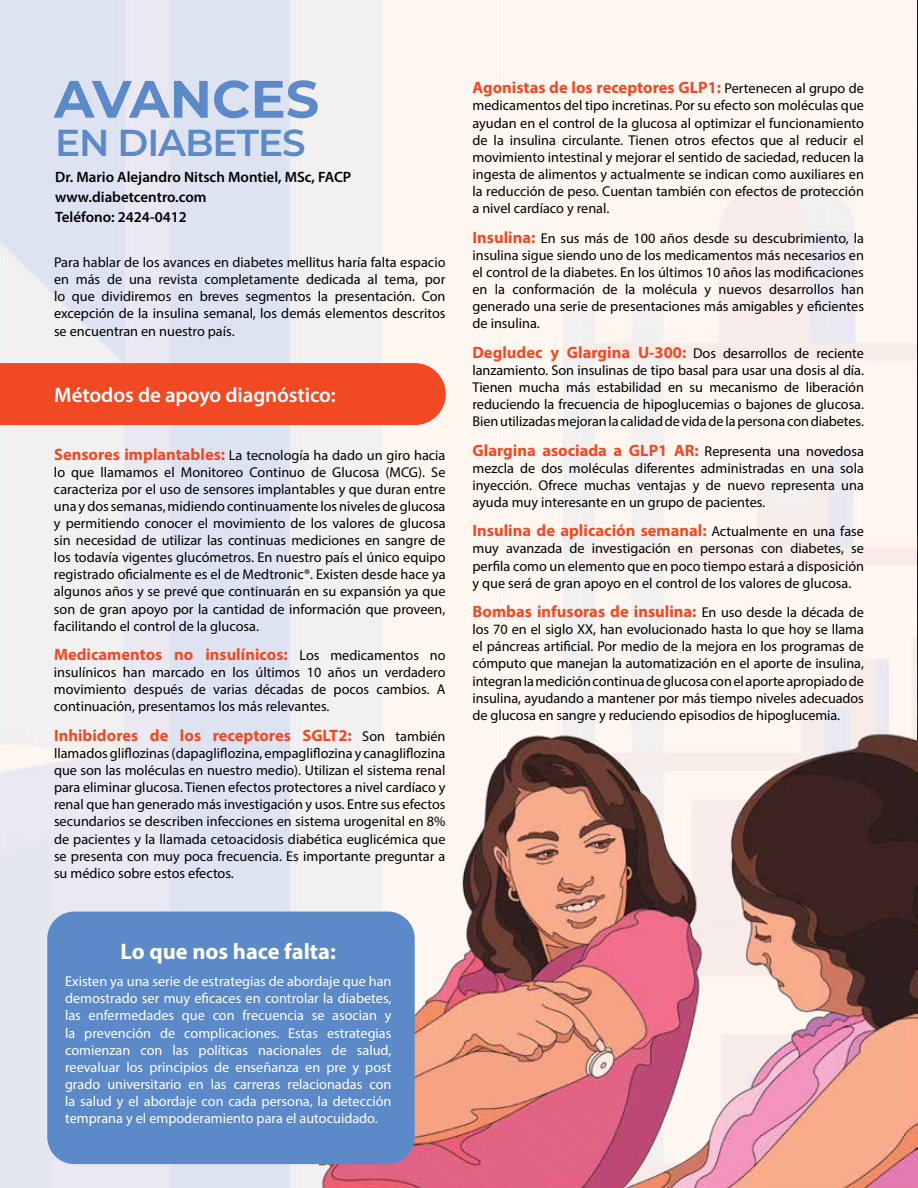
<style>
.page{position:relative;width:918px;height:1188px;background:#fff}
.page>*{position:absolute;margin:0;border:0;box-sizing:border-box;transform-origin:0 0}
.t1{font:700 52.5px "Montserrat";color:#5c89c7}
.t2{font:600 37.5px "Montserrat";letter-spacing:-.03em;color:#5c89c7}
.t3{font:700 22.5px "Myriad Pro";color:#fff}
.t4{font:600 21px "Myriad Pro";letter-spacing:-.005em;color:#fff}
.t5{font:700 16.5px "Myriad Pro";color:#f04923}
.t6{font:600 15px/20.2px "Myriad Pro";color:#000}
.t7{font:14.25px/17.1px "Myriad Pro";color:#000;text-align:justify}
.t8{font:14.25px/17.1px "Myriad Pro";color:#fff;text-align:justify}
.s1{font-weight:700;font-size:16.5px;color:#f04923}
.s2{font-weight:400;font-size:14.25px;color:#000}
</style>
<div class="page">
<img style="left:0;top:0;width:917px;height:1188px">
<img style="left:917px;top:0;width:1px;height:1188px">
<div style="left:0;top:363px;width:446px;height:62px;background:#f04923"></div>
<img style="left:320px;top:729px;width:597px;height:459px">
<div style="left:47px;top:912px;width:368px;height:252px;background:#5c89c7;border-radius:27px"></div>
<h1 class="t1" style="left:54px;top:61px;width:267px">AVANCES</h1>
<h2 class="t2" style="left:55px;top:117px;width:252px">EN DIABETES</h2>
<p class="t6" style="left:55px;top:166px;width:298px">Dr. Mario Alejandro Nitsch Montiel, MSc, FACP www.diabetcentro.com<br>Teléfono: 2424-0412</p>
<p class="t7" style="left:54px;top:254px;width:393px">Para hablar de los avances en diabetes mellitus haría falta espacio en más de una revista completamente dedicada al tema, por lo que dividiremos en breves segmentos la presentación. Con excepción de la insulina semanal, los demás elementos descritos se encuentran en nuestro país.</p>
<h3 class="t4" style="left:54px;top:382px;width:283px">Métodos de apoyo diagnóstico:</h3>
<p class="t7" style="left:54px;top:446px;width:393px"><span class="s1">Sensores implantables:</span> La tecnología ha dado un giro hacia lo que llamamos el Monitoreo Continuo de Glucosa (MCG). Se caracteriza por el uso de sensores implantables y que duran entre una y dos semanas, midiendo continuamente los niveles de glucosa y permitiendo conocer el movimiento de los valores de glucosa sin necesidad de utilizar las continuas mediciones en sangre de los todavía vigentes glucómetros. En nuestro país el único equipo registrado oficialmente es el de Medtronic®. Existen desde hace ya algunos años y se prevé que continuarán en su expansión ya que son de gran apoyo por la cantidad de información que proveen, facilitando el control de la glucosa.</p>
<p class="t5" style="left:54px;top:644px;width:393px">Medicamentos no insulínicos: <span class="s2">Los medicamentos no</span></p>
<p class="t7" style="left:54px;top:664px;width:393px">insulínicos han marcado en los últimos 10 años un verdadero movimiento después de varias décadas de pocos cambios. A continuación, presentamos los más relevantes.</p>
<p class="t5" style="left:54px;top:725px;width:393px">Inhibidores de los receptores SGLT2: <span class="s2">Son también</span></p>
<p class="t7" style="left:54px;top:744px;width:393px">llamados gliflozinas (dapagliflozina, empagliflozina y canagliflozina que son las moléculas en nuestro medio). Utilizan el sistema renal para eliminar glucosa. Tienen efectos protectores a nivel cardíaco y renal que han generado más investigación y usos. Entre sus efectos secundarios se describen infecciones en sistema urogenital en 8% de pacientes y la llamada cetoacidosis diabética euglicémica que se presenta con muy poca frecuencia. Es importante preguntar a su médico sobre estos efectos.</p>
<h3 class="t3" style="left:121px;top:937px;width:217px">Lo que nos hace falta:</h3>
<p class="t8" style="left:65px;top:973px;width:328px">Existen ya una serie de estrategias de abordaje que han demostrado ser muy eficaces en controlar la diabetes, las enfermedades que con frecuencia se asocian y la prevención de complicaciones. Estas estrategias comienzan con las políticas nacionales de salud, reevaluar los principios de enseñanza en pre y post grado universitario en las carreras relacionadas con la salud y el abordaje con cada persona, la detección temprana y el empoderamiento para el autocuidado.</p>
<p class="t5" style="left:472px;top:77px;width:393px">Agonistas de los receptores GLP1: <span class="s2">Pertenecen al grupo de</span></p>
<p class="t7" style="left:473px;top:97px;width:393px">medicamentos del tipo incretinas. Por su efecto son moléculas que ayudan en el control de la glucosa al optimizar el funcionamiento de la insulina circulante. Tienen otros efectos que al reducir el movimiento intestinal y mejorar el sentido de saciedad, reducen la ingesta de alimentos y actualmente se indican como auxiliares en la reducción de peso. Cuentan también con efectos de protección a nivel cardíaco y renal.</p>
<p class="t7" style="left:472px;top:229px;width:393px"><span class="s1">Insulina:</span> En sus más de 100 años desde su descubrimiento, la insulina sigue siendo uno de los medicamentos más necesarios en el control de la diabetes. En los últimos 10 años las modificaciones en la conformación de la molécula y nuevos desarrollos han generado una serie de presentaciones más amigables y eficientes de insulina.</p>
<p class="t7" style="left:472px;top:344px;width:393px"><span class="s1">Degludec y Glargina U-300:</span> Dos desarrollos de reciente lanzamiento. Son insulinas de tipo basal para usar una dosis al día.<br>Tienen mucha más estabilidad en su mecanismo de liberación reduciendo la frecuencia de hipoglucemias o bajones de glucosa.<br>Bien utilizadas mejoran la calidad de vida de la persona con diabetes.</p>
<p class="t5" style="left:472px;top:439px;width:393px">Glargina asociada a GLP1 AR: <span class="s2">Representa una novedosa</span></p>
<p class="t7" style="left:472px;top:459px;width:393px">mezcla de dos moléculas diferentes administradas en una sola inyección. Ofrece muchas ventajas y de nuevo representa una ayuda muy interesante en un grupo de pacientes.</p>
<p class="t5" style="left:472px;top:520px;width:393px">Insulina de aplicación semanal: <span class="s2">Actualmente en una fase</span></p>
<p class="t7" style="left:473px;top:540px;width:393px">muy avanzada de investigación en personas con diabetes, se perfila como un elemento que en poco tiempo estará a disposición y que será de gran apoyo en el control de los valores de glucosa.</p>
<p class="t5" style="left:472px;top:601px;width:393px">Bombas infusoras de insulina: <span class="s2">En uso desde la década de</span></p>
<p class="t7" style="left:473px;top:621px;width:393px">los 70 en el siglo XX, han evolucionado hasta lo que hoy se llama el páncreas artificial. Por medio de la mejora en los programas de cómputo que manejan la automatización en el aporte de insulina, integran la medición continua de glucosa con el aporte apropiado de insulina, ayudando a mantener por más tiempo niveles adecuados de glucosa en sangre y reduciendo episodios de hipoglucemia.</p>
</div>
